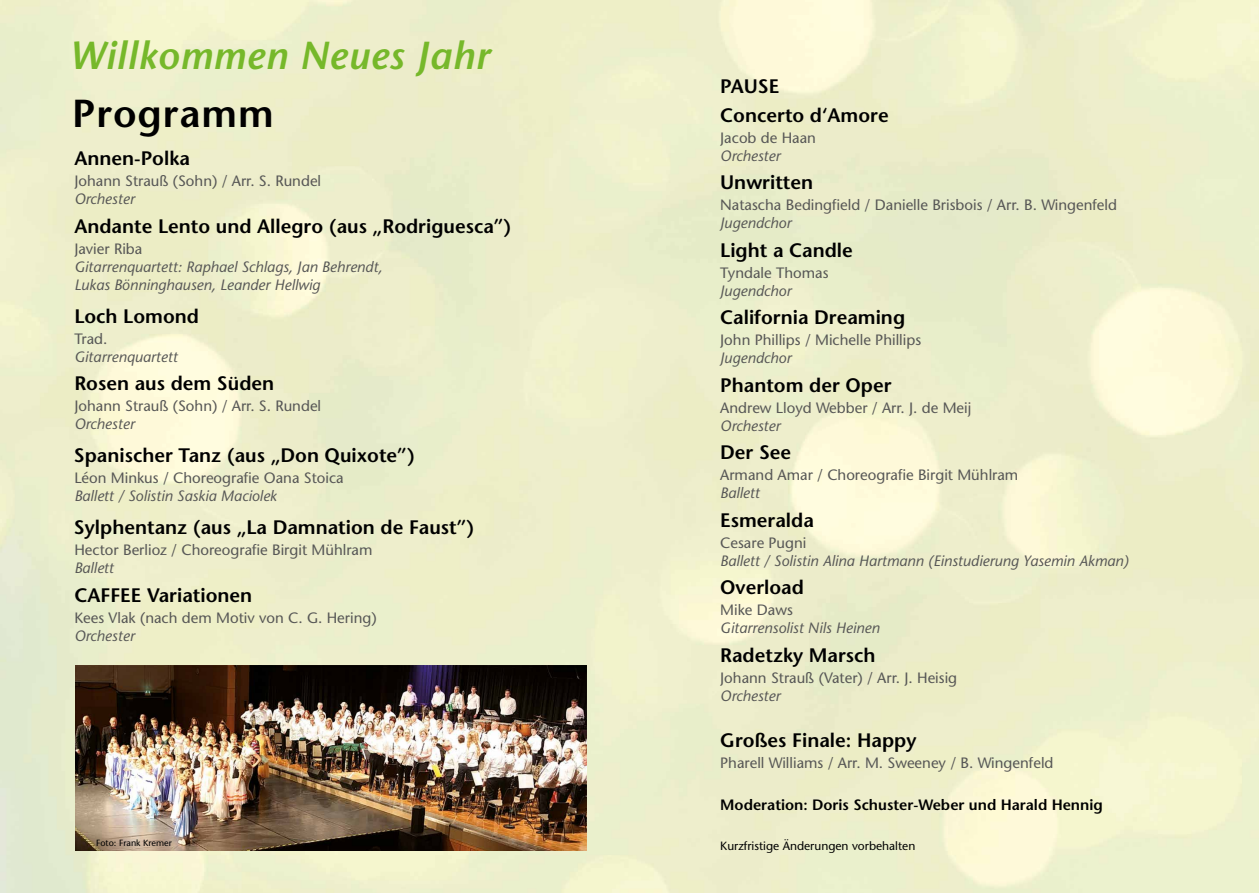
<style>
.page{position:relative;width:1259px;height:893px;background:#fff}
.page>*{position:absolute;margin:0;border:0;box-sizing:border-box;transform-origin:0 0}
.t1{font:italic 600 39px "Stone Sans";letter-spacing:.02em;color:#76b82a}
.t2{font:600 39px "Stone Sans";letter-spacing:.025em;color:#000}
.t3{font:600 19.5px/28.5px "Stone Sans";color:#000}
.t4{font:15px "Stone Sans";color:#575756}
.t5{font:italic 15px/18px "Stone Sans";color:#575756}
.t6{font:600 15px "Stone Sans";color:#000}
.t7{font:12px "Stone Sans";color:#000}
.t8{font:9px "Stone Sans";color:#000}
</style>
<div class="page">
<img style="left:0;top:0;width:1259px;height:893px">
<img style="left:76px;top:665px;width:511px;height:185px">
<h1 class="t1" style="left:69px;top:31px;width:422px">Willkommen Neues Jahr</h1>
<h1 class="t2" style="left:72px;top:89px;width:203px">Programm</h1>
<h2 class="t3" style="left:74px;top:144px;width:117px">Annen-Polka</h2>
<p class="t4" style="left:74px;top:172px;width:248px">Johann Strauß (Sohn) / Arr. S. Rundel</p>
<p class="t5" style="left:74px;top:190px;width:62px">Orchester</p>
<h2 class="t3" style="left:74px;top:211px;width:439px">Andante Lento und Allegro (aus „Rodriguesca”)</h2>
<p class="t4" style="left:74px;top:239px;width:69px">Javier Riba</p>
<p class="t5" style="left:74px;top:257px;width:310px">Gitarrenquartett: Raphael Schlags, Jan Behrendt,<br>Lukas Bönninghausen, Leander Hellwig</p>
<h2 class="t3" style="left:74px;top:301px;width:126px">Loch Lomond</h2>
<p class="t4" style="left:74px;top:329px;width:35px">Trad.</p>
<p class="t5" style="left:74px;top:347px;width:105px">Gitarrenquartett</p>
<h2 class="t3" style="left:74px;top:369px;width:201px">Rosen aus dem Süden</h2>
<p class="t4" style="left:74px;top:397px;width:248px">Johann Strauß (Sohn) / Arr. S. Rundel</p>
<p class="t5" style="left:74px;top:415px;width:62px">Orchester</p>
<h2 class="t3" style="left:74px;top:441px;width:342px">Spanischer Tanz (aus „Don Quixote”)</h2>
<p class="t4" style="left:74px;top:469px;width:271px">Léon Minkus / Choreografie Oana Stoica</p>
<p class="t5" style="left:74px;top:487px;width:204px">Ballett / Solistin Saskia Maciolek</p>
<h2 class="t3" style="left:74px;top:513px;width:402px">Sylphentanz (aus „La Damnation de Faust”)</h2>
<p class="t4" style="left:74px;top:541px;width:300px">Hector Berlioz / Choreografie Birgit Mühlram</p>
<p class="t5" style="left:74px;top:559px;width:41px">Ballett</p>
<h2 class="t3" style="left:74px;top:580px;width:179px">CAFFEE Variationen</h2>
<p class="t4" style="left:74px;top:608px;width:304px">Kees Vlak (nach dem Motiv von C. G. Hering)</p>
<p class="t5" style="left:74px;top:626px;width:62px">Orchester</p>
<p class="t8" style="left:96px;top:837px;width:77px">Foto: Frank Kremer</p>
<h2 class="t3" style="left:720px;top:72px;width:170px">PAUSE<br>Concerto d‘Amore</h2>
<p class="t4" style="left:720px;top:128px;width:97px">Jacob de Haan</p>
<p class="t5" style="left:720px;top:146px;width:62px">Orchester</p>
<h2 class="t3" style="left:720px;top:168px;width:95px">Unwritten</h2>
<p class="t4" style="left:720px;top:196px;width:398px">Natascha Bedingfield / Danielle Brisbois / Arr. B. Wingenfeld</p>
<p class="t5" style="left:720px;top:214px;width:73px">Jugendchor</p>
<h2 class="t3" style="left:720px;top:236px;width:134px">Light a Candle</h2>
<p class="t4" style="left:720px;top:263px;width:110px">Tyndale Thomas</p>
<p class="t5" style="left:720px;top:281px;width:73px">Jugendchor</p>
<h2 class="t3" style="left:720px;top:303px;width:186px">California Dreaming</h2>
<p class="t4" style="left:720px;top:331px;width:202px">John Phillips / Michelle Phillips</p>
<p class="t5" style="left:720px;top:349px;width:73px">Jugendchor</p>
<h2 class="t3" style="left:720px;top:371px;width:173px">Phantom der Oper</h2>
<p class="t4" style="left:720px;top:398px;width:253px">Andrew Lloyd Webber / Arr. J. de Meij</p>
<p class="t5" style="left:720px;top:416px;width:62px">Orchester</p>
<h2 class="t3" style="left:720px;top:438px;width:72px">Der See</h2>
<p class="t4" style="left:720px;top:466px;width:300px">Armand Amar / Choreografie Birgit Mühlram</p>
<p class="t5" style="left:720px;top:484px;width:41px">Ballett</p>
<h2 class="t3" style="left:720px;top:506px;width:95px">Esmeralda</h2>
<p class="t4" style="left:720px;top:533px;width:88px">Cesare Pugni</p>
<p class="t5" style="left:720px;top:551px;width:410px">Ballett / Solistin Alina Hartmann (Einstudierung Yasemin Akman)</p>
<h2 class="t3" style="left:720px;top:573px;width:85px">Overload</h2>
<p class="t4" style="left:720px;top:601px;width:74px">Mike Daws</p>
<p class="t5" style="left:720px;top:619px;width:161px">Gitarrensolist Nils Heinen</p>
<h2 class="t3" style="left:720px;top:641px;width:157px">Radetzky Marsch</h2>
<p class="t4" style="left:720px;top:668px;width:238px">Johann Strauß (Vater) / Arr. J. Heisig</p>
<p class="t5" style="left:720px;top:686px;width:62px">Orchester</p>
<h2 class="t3" style="left:720px;top:726px;width:198px">Großes Finale: Happy</h2>
<p class="t4" style="left:720px;top:754px;width:335px">Pharell Williams / Arr. M. Sweeney / B. Wingenfeld</p>
<p class="t6" style="left:720px;top:796px;width:384px">Moderation: Doris Schuster-Weber und Harald Hennig</p>
<p class="t7" style="left:720px;top:838px;width:197px">Kurzfristige Änderungen vorbehalten</p>
</div>
